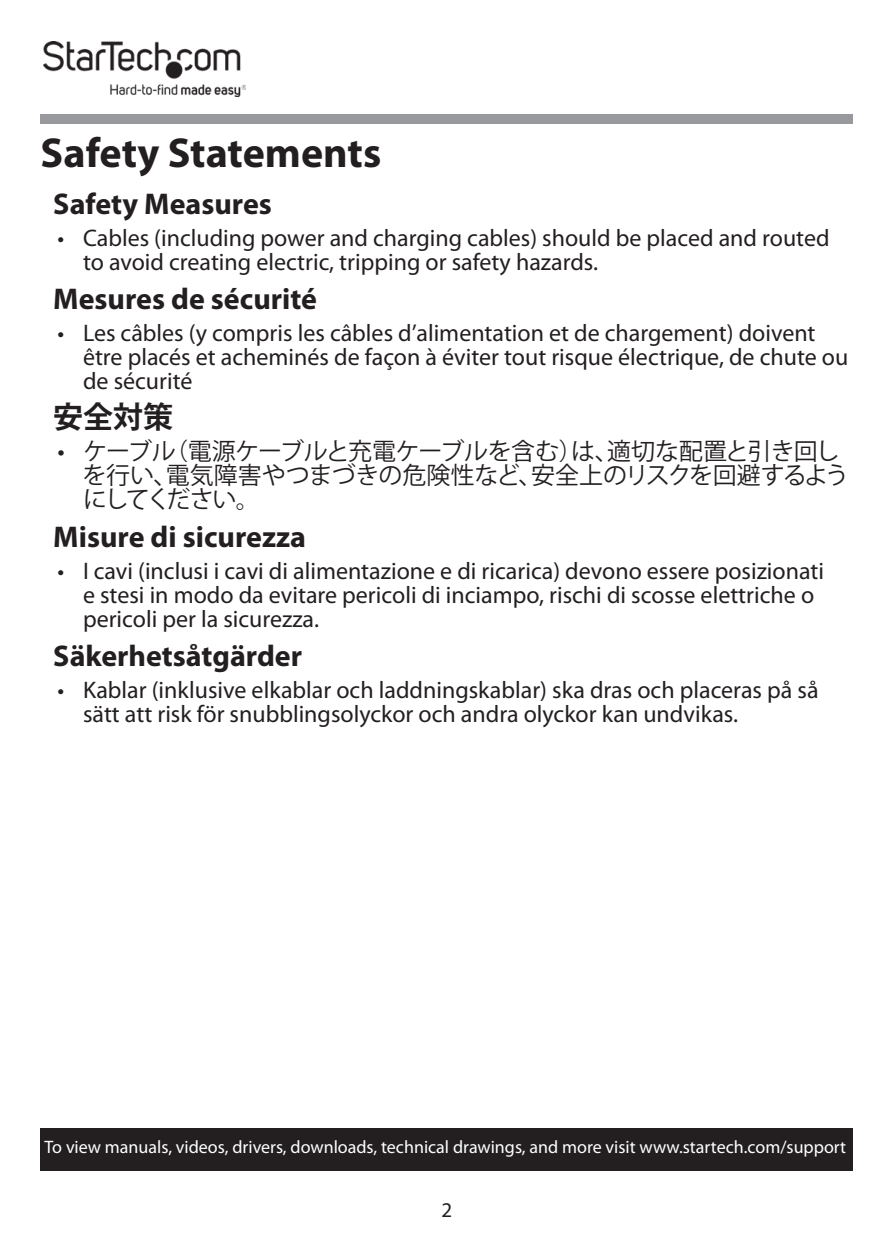
<style>
.page{position:relative;width:893px;height:1259px;background:#fff}
.page>*{position:absolute;margin:0;border:0;box-sizing:border-box;transform-origin:0 0}
.t1{font:700 42px "Myriad Pro";color:#231f20}
.Compliance_Header{font:700 30px "Myriad Pro";color:#231f20}
.Compliance_Header_JP{font:700 30px "Koz Go Pr 6 N";color:#231f20}
.t2{font:24px/24px "Myriad Pro";color:#231f20}
.Compliance_Bullet_JP{font:24px/24px "Koz Go Pr 6 N";letter-spacing:-.02em;color:#231f20}
.t3{font:21px "Myriad Pro";color:#231f20}
.t4{font:18px "Myriad Pro";color:#fff}
</style>
<div class="page">
<img style="left:43px;top:42px;width:203px;height:55px">
<div style="left:40px;top:115px;width:812px;height:9px;background:#97999c"></div>
<div style="left:40px;top:1128px;width:812px;height:42px;background:#231f20"></div>
<h1 class="t1" style="left:40px;top:125px;width:342px">Safety Statements</h1>
<p class="Compliance_Header" style="left:53px;top:184px;width:220px">Safety Measures</p>
<p class="t2" style="left:83px;top:226px;width:748px;text-indent:-26px">• Cables (including power and charging cables) should be placed and routed to avoid creating electric, tripping or safety hazards.</p>
<p class="Compliance_Header" style="left:53px;top:279px;width:265px">Mesures de sécurité</p>
<p class="t2" style="left:83px;top:321px;width:767px;text-indent:-26px">• Les câbles (y compris les câbles d’alimentation et de chargement) doivent être placés et acheminés de façon à éviter tout risque électrique, de chute ou de sécurité</p>
<p class="Compliance_Header_JP" style="left:53px;top:400px;width:121px">安全対策</p>
<p class="Compliance_Bullet_JP" style="left:83px;top:440px;width:768px;text-indent:-25px">• ケーブル（電源ケーブルと充電ケーブルを含む）は、適切な配置と引き回しを行い、電気障害やつまづきの危険性など、安全上のリスクを回避するようにしてください。</p>
<p class="Compliance_Header" style="left:53px;top:517px;width:254px">Misure di sicurezza</p>
<p class="t2" style="left:83px;top:559px;width:743px;text-indent:-26px">• I cavi (inclusi i cavi di alimentazione e di ricarica) devono essere posizionati e stesi in modo da evitare pericoli di inciampo, rischi di scosse elettriche o pericoli per la sicurezza.</p>
<p class="Compliance_Header" style="left:53px;top:636px;width:250px">Säkerhetsåtgärder</p>
<p class="t2" style="left:83px;top:678px;width:737px;text-indent:-26px">• Kablar (inklusive elkablar och laddningskablar) ska dras och placeras på så sätt att risk för snubblingsolyckor och andra olyckor kan undvikas.</p>
<p class="t4" style="left:45px;top:1135px;width:803px">To view manuals, videos, drivers, downloads, technical drawings, and more visit www.startech.com/support</p>
<p class="t3" style="left:442px;top:1197px;width:12px">2</p>
</div>
